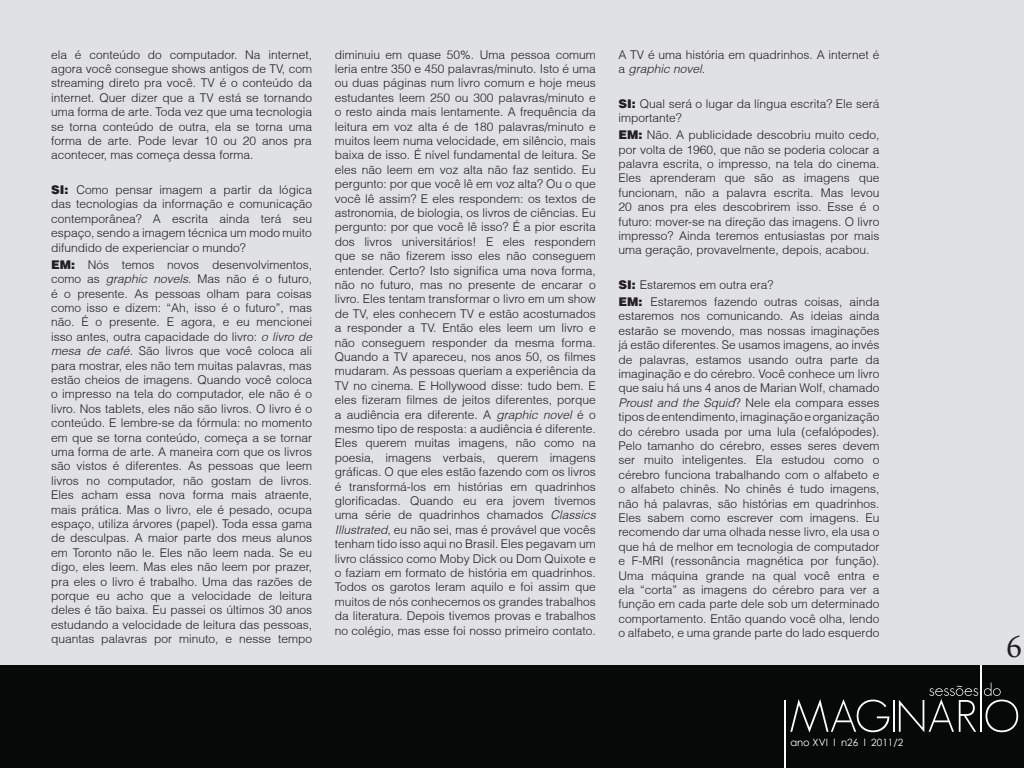
<style>
.page{position:relative;width:1024px;height:768px;background:#fff}
.page>*{position:absolute;margin:0;border:0;box-sizing:border-box;transform-origin:0 0}
.t1{font:45px "Daun Penh";color:#231f20}
.Estilo_de_parágrafo{font:300 12px/14.4px "Helvetica";color:#231f20;text-align:justify}
.t2{font:10px "Century Gothic";color:#fff}
.s1{font-weight:900}
.s2{font-style:italic}
</style>
<div class="page">
<div style="left:0;top:0;width:1024px;height:673px;background:#e0e1e3"></div>
<div style="left:0;top:666px;width:1024px;height:102px;background:#070808"></div>
<hr style="left:784px;top:700px;width:2px;height:68px;background:#fff">
<svg style="left:790px;top:699px;width:99px;height:34px"></svg>
<hr style="left:893px;top:700px;width:2px;height:32px;background:#fff">
<hr style="left:980px;top:665px;width:2px;height:67px;background:#fff">
<svg style="left:899px;top:686px;width:79px;height:46px"></svg>
<svg style="left:984px;top:683px;width:34px;height:49px"></svg>
<p class="Estilo_de_parágrafo" style="left:51px;top:47px;width:263px">ela é conteúdo do computador. Na internet, agora você consegue shows antigos de TV, com streaming direto pra você. TV é o conteúdo da internet. Quer dizer que a TV está se tornando uma forma de arte. Toda vez que uma tecnologia se torna conteúdo de outra, ela se torna uma forma de arte. Pode levar 10 ou 20 anos pra acontecer, mas começa dessa forma.</p>
<p class="Estilo_de_parágrafo" style="left:51px;top:182px;width:263px"><span class="s1">SI:</span> Como pensar imagem a partir da lógica das tecnologias da informação e comunicação contemporânea? A escrita ainda terá seu espaço, sendo a imagem técnica um modo muito difundido de experienciar o mundo?</p>
<p class="Estilo_de_parágrafo" style="left:51px;top:257px;width:263px"><span class="s1">EM:</span> Nós temos novos desenvolvimentos, como as <span class="s2">graphic novels</span>. Mas não é o futuro, é o presente. As pessoas olham para coisas como isso e dizem: “Ah, isso é o futuro”, mas não. É o presente. E agora, e eu mencionei isso antes, outra capacidade do livro: <span class="s2">o livro de mesa de café</span>. São livros que você coloca ali para mostrar, eles não tem muitas palavras, mas estão cheios de imagens. Quando você coloca o impresso na tela do computador, ele não é o livro. Nos tablets, eles não são livros. O livro é o conteúdo. E lembre-se da fórmula: no momento em que se torna conteúdo, começa a se tornar uma forma de arte. A maneira com que os livros são vistos é diferentes. As pessoas que leem livros no computador, não gostam de livros.<br>Eles acham essa nova forma mais atraente, mais prática. Mas o livro, ele é pesado, ocupa espaço, utiliza árvores (papel). Toda essa gama de desculpas. A maior parte dos meus alunos em Toronto não le. Eles não leem nada. Se eu digo, eles leem. Mas eles não leem por prazer, pra eles o livro é trabalho. Uma das razões de porque eu acho que a velocidade de leitura deles é tão baixa. Eu passei os últimos 30 anos estudando a velocidade de leitura das pessoas, quantas palavras por minuto, e nesse tempo</p>
<p class="Estilo_de_parágrafo" style="left:335px;top:47px;width:263px">diminuiu em quase 50%. Uma pessoa comum leria entre 350 e 450 palavras/minuto. Isto é uma ou duas páginas num livro comum e hoje meus estudantes leem 250 ou 300 palavras/minuto e o resto ainda mais lentamente. A frequência da leitura em voz alta é de 180 palavras/minuto e muitos leem numa velocidade, em silêncio, mais baixa de isso. É nível fundamental de leitura. Se eles não leem em voz alta não faz sentido. Eu pergunto: por que você lê em voz alta? Ou o que você lê assim? E eles respondem: os textos de astronomia, de biologia, os livros de ciências. Eu pergunto: por que você lê isso? É a pior escrita dos livros universitários! E eles respondem que se não fizerem isso eles não conseguem entender. Certo? Isto significa uma nova forma, não no futuro, mas no presente de encarar o livro. Eles tentam transformar o livro em um show de TV, eles conhecem TV e estão acostumados a responder a TV. Então eles leem um livro e não conseguem responder da mesma forma.<br>Quando a TV apareceu, nos anos 50, os filmes mudaram. As pessoas queriam a experiência da TV no cinema. E Hollywood disse: tudo bem. E eles fizeram filmes de jeitos diferentes, porque a audiência era diferente. A <span class="s2">graphic novel</span> é o mesmo tipo de resposta: a audiência é diferente.<br>Eles querem muitas imagens, não como na poesia, imagens verbais, querem imagens gráficas. O que eles estão fazendo com os livros é transformá-los em histórias em quadrinhos glorificadas. Quando eu era jovem tivemos uma série de quadrinhos chamados <span class="s2">Classics Illustrated</span>, eu não sei, mas é provável que vocês tenham tido isso aqui no Brasil. Eles pegavam um livro clássico como Moby Dick ou Dom Quixote e o faziam em formato de história em quadrinhos.<br>Todos os garotos leram aquilo e foi assim que muitos de nós conhecemos os grandes trabalhos da literatura. Depois tivemos provas e trabalhos no colégio, mas esse foi nosso primeiro contato.</p>
<p class="Estilo_de_parágrafo" style="left:618px;top:47px;width:262px">A TV é uma história em quadrinhos. A internet é a <span class="s2">graphic novel</span>.</p>
<p class="Estilo_de_parágrafo" style="left:618px;top:96px;width:263px"><span class="s1">SI:</span> Qual será o lugar da língua escrita? Ele será importante?</p>
<p class="Estilo_de_parágrafo" style="left:618px;top:128px;width:263px"><span class="s1">EM:</span> Não. A publicidade descobriu muito cedo, por volta de 1960, que não se poderia colocar a palavra escrita, o impresso, na tela do cinema.<br>Eles aprenderam que são as imagens que funcionam, não a palavra escrita. Mas levou 20 anos pra eles descobrirem isso. Esse é o futuro: mover-se na direção das imagens. O livro impresso? Ainda teremos entusiastas por mais uma geração, provavelmente, depois, acabou.</p>
<p class="Estilo_de_parágrafo" style="left:618px;top:277px;width:157px"><span class="s1">SI:</span> Estaremos em outra era?</p>
<p class="Estilo_de_parágrafo" style="left:618px;top:294px;width:263px"><span class="s1">EM:</span> Estaremos fazendo outras coisas, ainda estaremos nos comunicando. As ideias ainda estarão se movendo, mas nossas imaginações já estão diferentes. Se usamos imagens, ao invés de palavras, estamos usando outra parte da imaginação e do cérebro. Você conhece um livro que saiu há uns 4 anos de Marian Wolf, chamado <span class="s2">Proust and the Squid</span>? Nele ela compara esses tipos de entendimento, imaginação e organização do cérebro usada por uma lula (cefalópodes).<br>Pelo tamanho do cérebro, esses seres devem ser muito inteligentes. Ela estudou como o cérebro funciona trabalhando com o alfabeto e o alfabeto chinês. No chinês é tudo imagens, não há palavras, são histórias em quadrinhos.<br>Eles sabem como escrever com imagens. Eu recomendo dar uma olhada nesse livro, ela usa o que há de melhor em tecnologia de computador e F-MRI (ressonância magnética por função).<br>Uma máquina grande na qual você entra e ela “corta” as imagens do cérebro para ver a função em cada parte dele sob um determinado comportamento. Então quando você olha, lendo o alfabeto, e uma grande parte do lado esquerdo</p>
<p class="t2" style="left:790px;top:735px;width:114px">ano XVI l n26 l 2011/2</p>
<h1 class="t1" style="left:1007px;top:616px;width:16px">6</h1>
</div>
